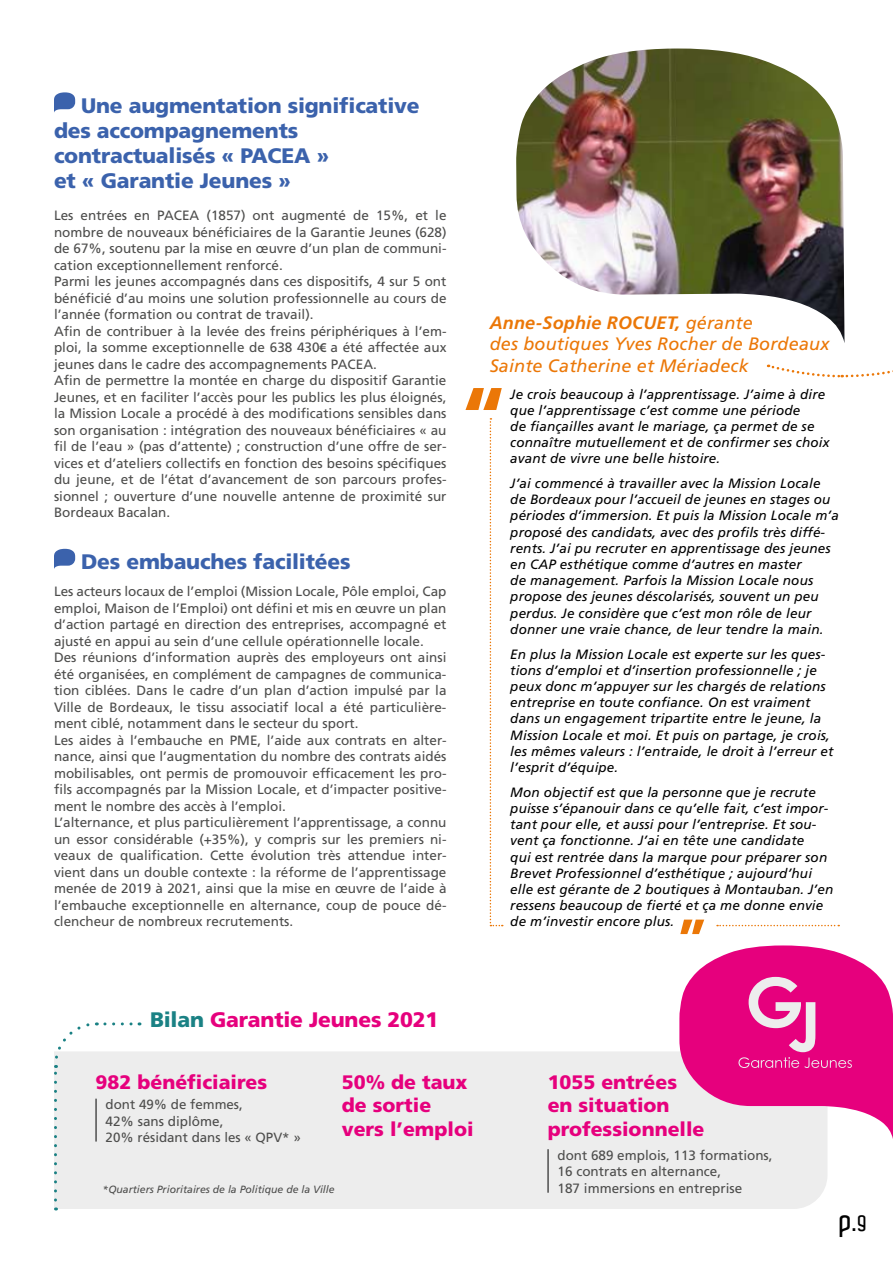
<style>
.page{position:relative;width:893px;height:1263px;background:#fff}
.page>*{position:absolute;margin:0;border:0;box-sizing:border-box;transform-origin:0 0}
.t1{font:600 29.7px "Aldo";color:#000}
.t2{font:900 21px/25.2px "Frutiger";letter-spacing:-.01em;color:#3b62ac}
.t3{font:900 21px "Frutiger";letter-spacing:-.01em;color:#e6007d}
.t4{font:900 19.5px/23.4px "Frutiger";color:#e6007d}
.t5{font:italic 18px/21.6px "Frutiger";letter-spacing:.01em;color:#eb7707}
.t6{font:13.5px/16.5px "Frutiger";color:#4d4d4c}
.t7{font:italic 13.5px/16.2px "Frutiger";letter-spacing:.01em;color:#000}
.t8{font:13.35px "Frutiger";color:#4d4d4c}
.t9{font:italic 10.5px "Frutiger";color:#4d4d4c}
.s1{font-family:"Myriad Pro";font-weight:600}
.s2{font-weight:700}
.s3{color:#1a8184}
.s4{font-size:13.35px}
.s5{font-size:21.6px}
</style>
<div class="page">
<img style="left:516px;top:49px;width:328px;height:292px">
<div style="left:54px;top:1051px;width:773px;height:158px;background:#ededed"></div>
<svg style="left:465px;top:388px;width:37px;height:22px"></svg>
<svg style="left:680px;top:919px;width:24px;height:15px"></svg>
<svg style="left:490px;top:418px;width:13px;height:508px"></svg>
<svg style="left:717px;top:925px;width:122px;height:1px"></svg>
<svg style="left:54px;top:92px;width:21px;height:21px"></svg>
<svg style="left:54px;top:549px;width:21px;height:20px"></svg>
<svg style="left:54px;top:1022px;width:43px;height:178px"></svg>
<svg style="left:105px;top:1022px;width:35px;height:3px"></svg>
<svg style="left:768px;top:364px;width:125px;height:14px"></svg>
<svg style="left:679px;top:945px;width:214px;height:194px;background:#ea4aa1"></svg>
<hr style="left:96px;top:1099px;width:1px;height:42px;background:#000">
<hr style="left:548px;top:1149px;width:1px;height:44px;background:#000">
<h2 class="t2" style="left:54px;top:92px;width:367px;text-indent:27px">Une augmentation significative des accompagnements contractualisés « PACEA »<br>et « Garantie Jeunes »</h2>
<p class="t6" style="left:54px;top:207px;width:394px">Les entrées en PACEA (1857) ont augmenté de 15%, et le nombre de nouveaux bénéficiaires de la Garantie Jeunes (628) de 67%, soutenu par la mise en œuvre d’un plan de communi&shy;cation exceptionnellement renforcé.<br>Parmi les jeunes accompagnés dans ces dispositifs, 4 sur 5 ont bénéficié d’au moins une solution professionnelle au cours de l’année (formation ou contrat de travail).<br>Afin de contribuer à la levée des freins périphériques à l’em&shy;ploi, la somme exceptionnelle de 638 430<span class="s1">€</span> a été affectée aux jeunes dans le cadre des accompagnements PACEA.<br>Afin de permettre la montée en charge du dispositif Garantie Jeunes, et en faciliter l’accès pour les publics les plus éloignés, la Mission Locale a procédé à des modifications sensibles dans son organisation : intégration des nouveaux bénéficiaires « au fil de l’eau » (pas d’attente) ; construction d’une offre de ser&shy;vices et d’ateliers collectifs en fonction des besoins spécifiques du jeune, et de l’état d’avancement de son parcours profes&shy;sionnel ; ouverture d’une nouvelle antenne de proximité sur Bordeaux Bacalan.</p>
<h2 class="t2" style="left:81px;top:549px;width:271px">Des embauches facilitées</h2>
<p class="t6" style="left:54px;top:583px;width:394px">Les acteurs locaux de l’emploi (Mission Locale, Pôle emploi, Cap emploi, Maison de l’Emploi) ont défini et mis en œuvre un plan d’action partagé en direction des entreprises, accompagné et ajusté en appui au sein d’une cellule opérationnelle locale.<br>Des réunions d’information auprès des employeurs ont ainsi été organisées, en complément de campagnes de communica&shy;tion ciblées. Dans le cadre d’un plan d’action impulsé par la Ville de Bordeaux, le tissu associatif local a été particulière&shy;ment ciblé, notamment dans le secteur du sport.<br>Les aides à l’embauche en PME, l’aide aux contrats en alter&shy;nance, ainsi que l’augmentation du nombre des contrats aidés mobilisables, ont permis de promouvoir efficacement les pro&shy;fils accompagnés par la Mission Locale, et d’impacter positive&shy;ment le nombre des accès à l’emploi.<br>L’alternance, et plus particulièrement l’apprentissage, a connu un essor considérable (+35%), y compris sur les premiers ni&shy;veaux de qualification. Cette évolution très attendue inter&shy;vient dans un double contexte : la réforme de l’apprentissage menée de 2019 à 2021, ainsi que la mise en œuvre de l’aide à l’embauche exceptionnelle en alternance, coup de pouce dé&shy;clencheur de nombreux recrutements.</p>
<h3 class="t5" style="left:490px;top:311px;width:341px"><span class="s2">Anne-Sophie ROCUET,</span> gérante<br>des boutiques Yves Rocher de Bordeaux<br>Sainte Catherine et Mériadeck</h3>
<p class="t7" style="left:510px;top:386px;width:321px">Je crois beaucoup à l’apprentissage. J’aime à dire que l’apprentissage c’est comme une période<br>de fiançailles avant le mariage, ça permet de se connaître mutuellement et de confirmer ses choix avant de vivre une belle histoire.</p>
<p class="t7" style="left:510px;top:475px;width:330px">J’ai commencé à travailler avec la Mission Locale de Bordeaux pour l’accueil de jeunes en stages ou périodes d’immersion. Et puis la Mission Locale m’a proposé des candidats, avec des profils très diffé&shy;rents. J’ai pu recruter en apprentissage des jeunes en CAP esthétique comme d’autres en master<br>de management. Parfois la Mission Locale nous propose des jeunes déscolarisés, souvent un peu perdus. Je considère que c’est mon rôle de leur donner une vraie chance, de leur tendre la main.</p>
<p class="t7" style="left:510px;top:646px;width:325px">En plus la Mission Locale est experte sur les ques&shy;tions d’emploi et d’insertion professionnelle ; je peux donc m’appuyer sur les chargés de relations entreprise en toute confiance. On est vraiment dans un engagement tripartite entre le jeune, la Mission Locale et moi. Et puis on partage, je crois, les mêmes valeurs : l’entraide, le droit à l’erreur et l’esprit d’équipe.</p>
<p class="t7" style="left:510px;top:784px;width:325px">Mon objectif est que la personne que je recrute puisse s’épanouir dans ce qu’elle fait, c’est impor&shy;tant pour elle, et aussi pour l’entreprise. Et sou&shy;vent ça fonctionne. J’ai en tête une candidate<br>qui est rentrée dans la marque pour préparer son Brevet Professionnel d’esthétique ; aujourd’hui elle est gérante de 2 boutiques à Montauban. J’en ressens beaucoup de fierté et ça me donne envie de m’investir encore plus.</p>
<h2 class="t3" style="left:150px;top:1007px;width:290px"><span class="s3">Bilan</span> Garantie Jeunes 2021</h2>
<h3 class="t4" style="left:96px;top:1070px;width:173px">982 bénéficiaires</h3>
<p class="t8" style="left:106px;top:1096px;width:139px">dont 49% de femmes,</p>
<p class="t6" style="left:106px;top:1112px;width:119px">42% sans diplôme,</p>
<p class="t8" style="left:106px;top:1129px;width:197px">20% résidant dans les « QPV* »</p>
<h3 class="t4" style="left:342px;top:1070px;width:133px">50% de taux de sortie vers l’emploi</h3>
<p class="t9" style="left:103px;top:1183px;width:234px">*Quartiers Prioritaires de la Politique de la Ville</p>
<h3 class="t4" style="left:548px;top:1070px;width:158px">1055 entrées en situation professionnelle</h3>
<p class="t6" style="left:558px;top:1147px;width:216px"><span class="s4">dont</span> 689 emplois, 113 formations,<br>16 contrats en alternance,<br>187 immersions en entreprise</p>
<h1 class="t1" style="left:840px;top:1203px;width:29px">p.<span class="s5">9</span></h1>
</div>
